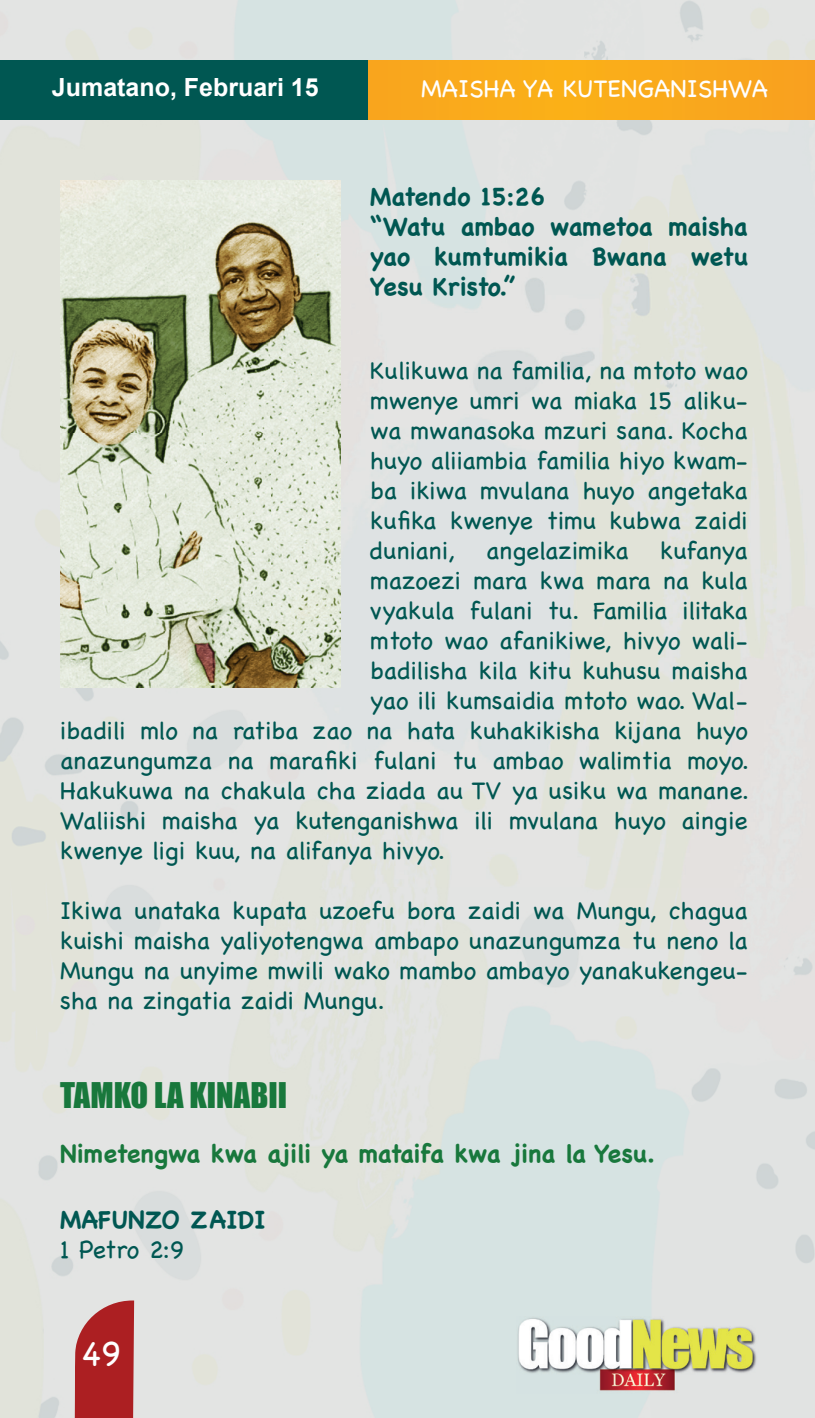
<style>
.page{position:relative;width:815px;height:1418px;background:#fff}
.page>*{position:absolute;margin:0;border:0;box-sizing:border-box;transform-origin:0 0}
.t1{font:35px "Chalkboard";color:#fff}
.t2{font:32.5px "Impact";color:#18783c}
.t3{font:25px/30px "Chalkboard";color:#005752;text-align:justify}
.t4{font:700 25px/30px "Chalkboard";color:#005752}
.t5{font:700 25px "Chalkboard";color:#18783c}
.t6{font:25px "Chalkboard";color:#fff}
.t7{font:700 25px "Arial";color:#fff}
</style>
<div class="page">
<img style="left:0;top:621px;width:245px;height:796px">
<img style="left:327px;top:266px;width:488px;height:621px">
<img style="left:244px;top:687px;width:83px;height:200px">
<div style="left:139px;top:60px;width:676px;height:60px;background:#faa91c"></div>
<div style="left:0;top:60px;width:368px;height:60px;background:#005752"></div>
<svg style="left:75px;top:1300px;width:59px;height:117px;background:#b23437"></svg>
<img style="left:516px;top:1316px;width:243px;height:76px">
<img style="left:60px;top:180px;width:280px;height:507px">
<p class="t7" style="left:52px;top:70px;width:268px">Jumatano, Februari 15</p>
<p class="t6" style="left:421px;top:74px;width:348px">MAISHA YA KUTENGANISHWA</p>
<p class="t4" style="left:370px;top:181px;width:379px">Matendo 15:26<br>“Watu ambao wametoa maisha yao kumtumikia Bwana wetu<br>Yesu Kristo.”</p>
<p class="t3" style="left:370px;top:355px;width:379px">Kulikuwa na familia, na mtoto wao mwenye umri wa miaka 15 aliku&shy;wa mwanasoka mzuri sana. Kocha huyo aliiambia familia hiyo kwam&shy;ba ikiwa mvulana huyo angetaka kufika kwenye timu kubwa zaidi duniani,</p>
<p class="t3" style="left:486px;top:535px;width:144px">angelazimika</p>
<p class="t3" style="left:660px;top:535px;width:89px">kufanya</p>
<p class="t3" style="left:370px;top:565px;width:379px">mazoezi mara kwa mara na kula</p>
<p class="t3" style="left:370px;top:595px;width:379px">vyakula fulani tu. Familia ilitaka</p>
<p class="t3" style="left:370px;top:625px;width:379px">mtoto wao afanikiwe, hivyo wali-</p>
<p class="t3" style="left:370px;top:655px;width:379px">badilisha kila kitu kuhusu maisha</p>
<p class="t3" style="left:370px;top:685px;width:379px">yao ili kumsaidia mtoto wao. Wal-</p>
<p class="t3" style="left:60px;top:715px;width:689px">ibadili mlo na ratiba zao na hata kuhakikisha kijana huyo</p>
<p class="t3" style="left:60px;top:745px;width:690px">anazungumza na marafiki fulani tu ambao walimtia moyo.</p>
<p class="t3" style="left:60px;top:775px;width:690px">Hakukuwa na chakula cha ziada au TV ya usiku wa manane.</p>
<p class="t3" style="left:60px;top:805px;width:689px">Waliishi maisha ya kutenganishwa ili mvulana huyo aingie</p>
<p class="t3" style="left:60px;top:835px;width:387px">kwenye ligi kuu, na alifanya hivyo.</p>
<p class="t3" style="left:60px;top:895px;width:689px">Ikiwa unataka kupata uzoefu bora zaidi wa Mungu, chagua kuishi maisha yaliyotengwa ambapo unazungumza tu neno la Mungu na unyime mwili wako mambo ambayo yanakukengeu&shy;sha na zingatia zaidi Mungu.</p>
<h2 class="t2" style="left:60px;top:1070px;width:228px">TAMKO LA KINABII</h2>
<p class="t5" style="left:60px;top:1138px;width:597px">Nimetengwa kwa ajili ya mataifa kwa jina la Yesu.</p>
<p class="t4" style="left:60px;top:1204px;width:207px">MAFUNZO ZAIDI</p>
<p class="t3" style="left:60px;top:1234px;width:126px">1 Petro 2:9</p>
<h1 class="t1" style="left:82px;top:1332px;width:41px">49</h1>
</div>
